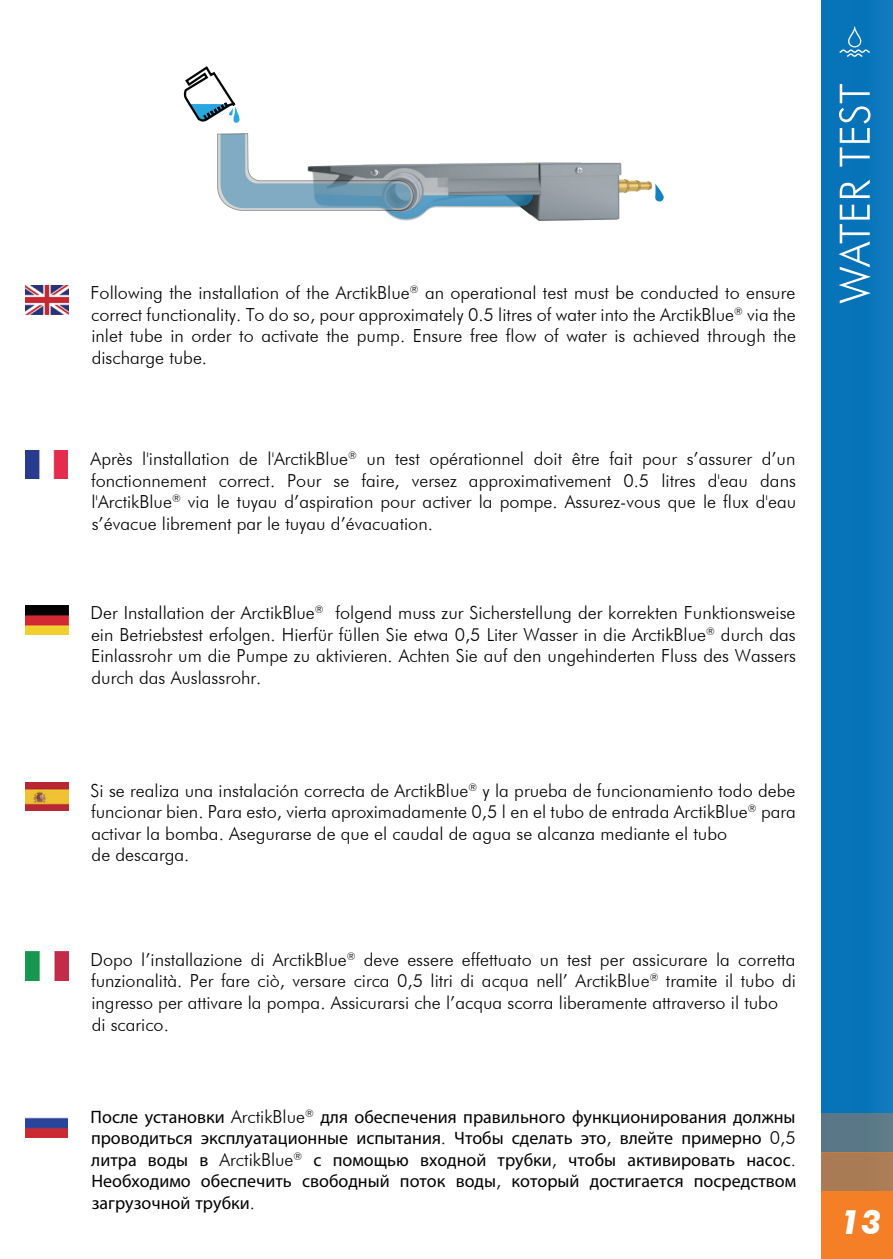
<style>
.page{position:relative;width:893px;height:1259px;background:#fff}
.page>*{position:absolute;margin:0;border:0;box-sizing:border-box;transform-origin:0 0}
.t1{font:italic 700 33.6px "Futura BT";color:#fff}
.t2{font:300 18px/21.6px "Futura BT";color:#000001;text-align:justify}
.t3{font:18px/21.6px "Myriad Pro";color:#000001;text-align:justify}
.s1{font-family:"Futura BT";font-weight:300}
</style>
<div class="page">
<img style="left:25px;top:450px;width:43px;height:29px">
<img style="left:26px;top:286px;width:42px;height:28px">
<img style="left:26px;top:605px;width:42px;height:29px">
<img style="left:26px;top:951px;width:42px;height:29px">
<img style="left:26px;top:782px;width:42px;height:29px">
<img style="left:26px;top:1117px;width:42px;height:20px">
<div style="left:821px;top:0;width:72px;height:1259px;background:#0773b9"></div>
<div style="left:821px;top:1191px;width:72px;height:68px;background:#f47f27"></div>
<div style="left:821px;top:1152px;width:72px;height:39px;background:#a97b54"></div>
<div style="left:821px;top:1113px;width:72px;height:39px;background:#597786"></div>
<svg style="left:838px;top:205px;width:33px;height:98px"></svg>
<svg style="left:840px;top:180px;width:30px;height:18px"></svg>
<svg style="left:839px;top:84px;width:31px;height:83px"></svg>
<svg style="left:840px;top:26px;width:30px;height:31px"></svg>
<img style="left:397px;top:162px;width:265px;height:59px">
<svg style="left:655px;top:184px;width:9px;height:17px"></svg>
<svg style="left:184px;top:66px;width:349px;height:153px"></svg>
<p class="t2" style="left:91px;top:282px;width:707px">Following the installation of the ArctikBlue<sup>®</sup> an operational test must be conducted to ensure correct functionality. To do so, pour approximately 0.5 litres of water into the ArctikBlue<sup>®</sup> via the inlet tube in order to activate the pump. Ensure free flow of water is achieved through the discharge tube.</p>
<p class="t2" style="left:91px;top:448px;width:707px">Après l'installation de l'ArctikBlue<sup>®</sup> un test opérationnel doit être fait pour s’assurer d’un fonctionnement correct. Pour se faire, versez approximativement 0.5 litres d'eau dans l'ArctikBlue<sup>®</sup> via le tuyau d’aspiration pour activer la pompe. Assurez-vous que le flux d'eau s’évacue librement par le tuyau d’évacuation.</p>
<p class="t2" style="left:91px;top:602px;width:707px">Der Installation der ArctikBlue<sup>®</sup> folgend muss zur Sicherstellung der korrekten Funktionsweise ein Betriebstest erfolgen. Hierfür füllen Sie etwa 0,5 Liter Wasser in die ArctikBlue<sup>®</sup> durch das Einlassrohr um die Pumpe zu aktivieren. Achten Sie auf den ungehinderten Fluss des Wassers durch das Auslassrohr.</p>
<p class="t2" style="left:91px;top:779px;width:707px;text-align:left">Si se realiza una instalación correcta de ArctikBlue<sup>®</sup> y la prueba de funcionamiento todo debe funcionar bien. Para esto, vierta aproximadamente 0,5 l en el tubo de entrada ArctikBlue<sup>®</sup> para activar la bomba. Asegurarse de que el caudal de agua se alcanza mediante el tubo<br>de descarga.</p>
<p class="t2" style="left:91px;top:948px;width:707px;text-align:left">Dopo l’installazione di ArctikBlue<sup>®</sup> deve essere effettuato un test per assicurare la corretta funzionalità. Per fare ciò, versare circa 0,5 litri di acqua nell’ ArctikBlue<sup>®</sup> tramite il tubo di ingresso per attivare la pompa. Assicurarsi che l’acqua scorra liberamente attraverso il tubo<br>di scarico.</p>
<p class="t3" style="left:91px;top:1105px;width:707px">После установки <span class="s1">ArctikBlue</span><sup>®</sup> для обеспечения правильного функционирования должны проводиться эксплуатационные испытания<span class="s1">.</span> Чтобы сделать это<span class="s1">,</span> влейте примерно <span class="s1">0,5 </span>литра воды в <span class="s1">ArctikBlue</span><sup>®</sup> с помощью входной трубки<span class="s1">,</span> чтобы активировать насос<span class="s1">.<br></span>Необходимо обеспечить свободный поток воды<span class="s1">,</span> который достигается посредством загрузочной трубки<span class="s1">.</span></p>
<h1 class="t1" style="left:840px;top:1201px;width:43px">13</h1>
</div>
